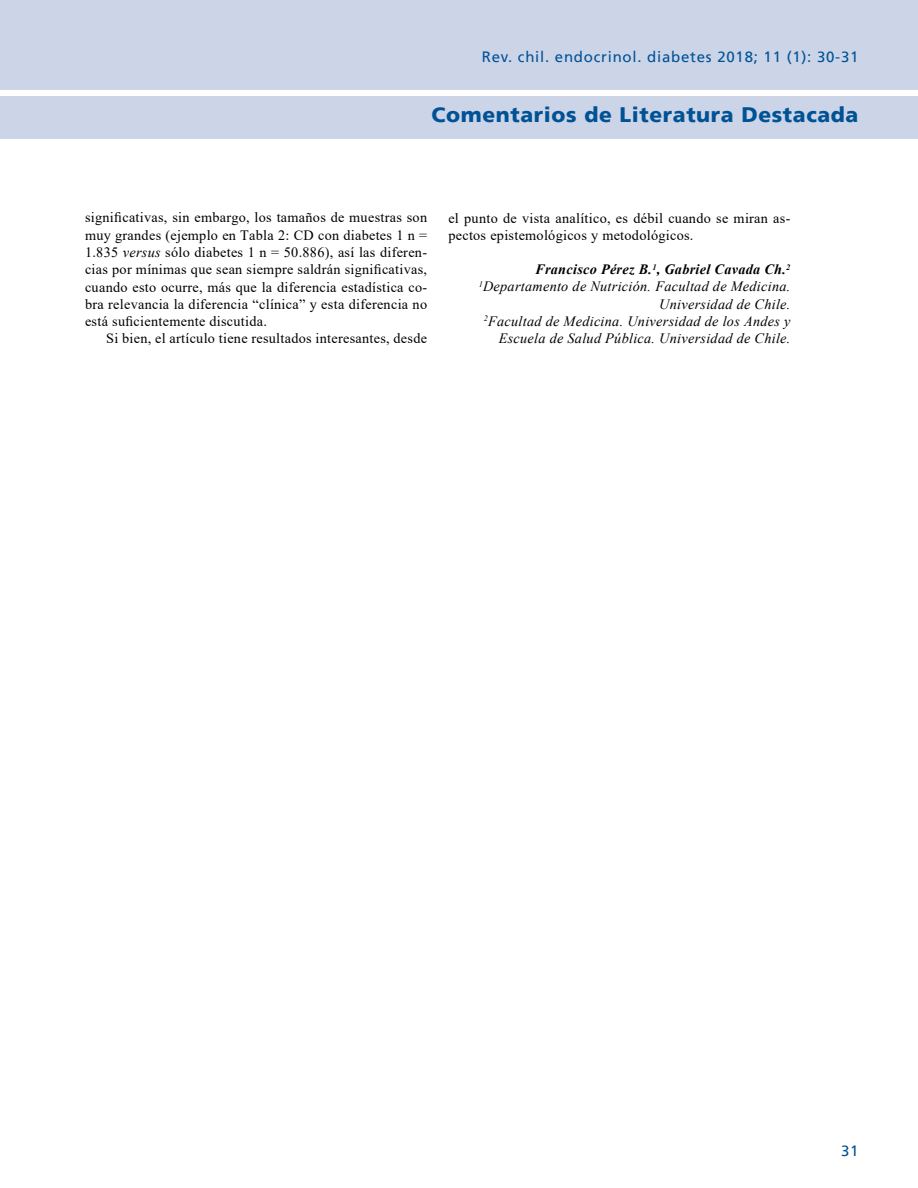
<style>
.page{position:relative;width:918px;height:1188px;background:#fff}
.page>*{position:absolute;margin:0;border:0;box-sizing:border-box;transform-origin:0 0}
.t1{font:900 21px "Frutiger LT";letter-spacing:.03em;color:#005295}
.t2{font:15px "Frutiger LT";letter-spacing:.05em;color:#005295}
.t3{font:14.25px/17.2px "Times New Roman";letter-spacing:.02em;color:#000;text-align:justify}
.t4{font:italic 14.25px/17.2px "Times New Roman";letter-spacing:.02em;color:#000;text-align:right}
.s1{font-style:italic}
.s2{font-weight:700}
</style>
<div class="page">
<div style="left:0;top:96px;width:918px;height:42px;background:#ccd4e8"></div>
<div style="left:0;top:0;width:918px;height:90px;background:#ccd4e8"></div>
<p class="t2" style="left:482px;top:48px;width:378px">Rev. chil. endocrinol. diabetes 2018; 11 (1): 30-31</p>
<h1 class="t1" style="left:432px;top:102px;width:428px">Comentarios de Literatura Destacada</h1>
<p class="t3" style="left:85px;top:209px;width:344px">significativas, sin embargo, los tamaños de muestras son muy grandes (ejemplo en Tabla 2: CD con diabetes 1 n = 1.835 <span class="s1">versus</span> sólo diabetes 1 n = 50.886), así las diferen&shy;cias por mínimas que sean siempre saldrán significativas, cuando esto ocurre, más que la diferencia estadística co&shy;bra relevancia la diferencia “clínica” y esta diferencia no está suficientemente discutida.</p>
<p class="t3" style="left:106px;top:329px;width:322px">Si bien, el artículo tiene resultados interesantes, desde</p>
<p class="t3" style="left:448px;top:209px;width:344px">el punto de vista analítico, es débil cuando se miran as&shy;pectos epistemológicos y metodológicos.</p>
<p class="t4" style="left:479px;top:261px;width:313px"><span class="s2">Francisco Pérez B.</span><sup>1</sup><span class="s2">, Gabriel Cavada Ch.</span><sup>2<br></sup><sup>1</sup>Departamento de Nutrición. Facultad de Medicina.<br>Universidad de Chile.<br><sup>2</sup>Facultad de Medicina. Universidad de los Andes y Escuela de Salud Pública. Universidad de Chile.</p>
<p class="t2" style="left:841px;top:1142px;width:19px">31</p>
</div>
